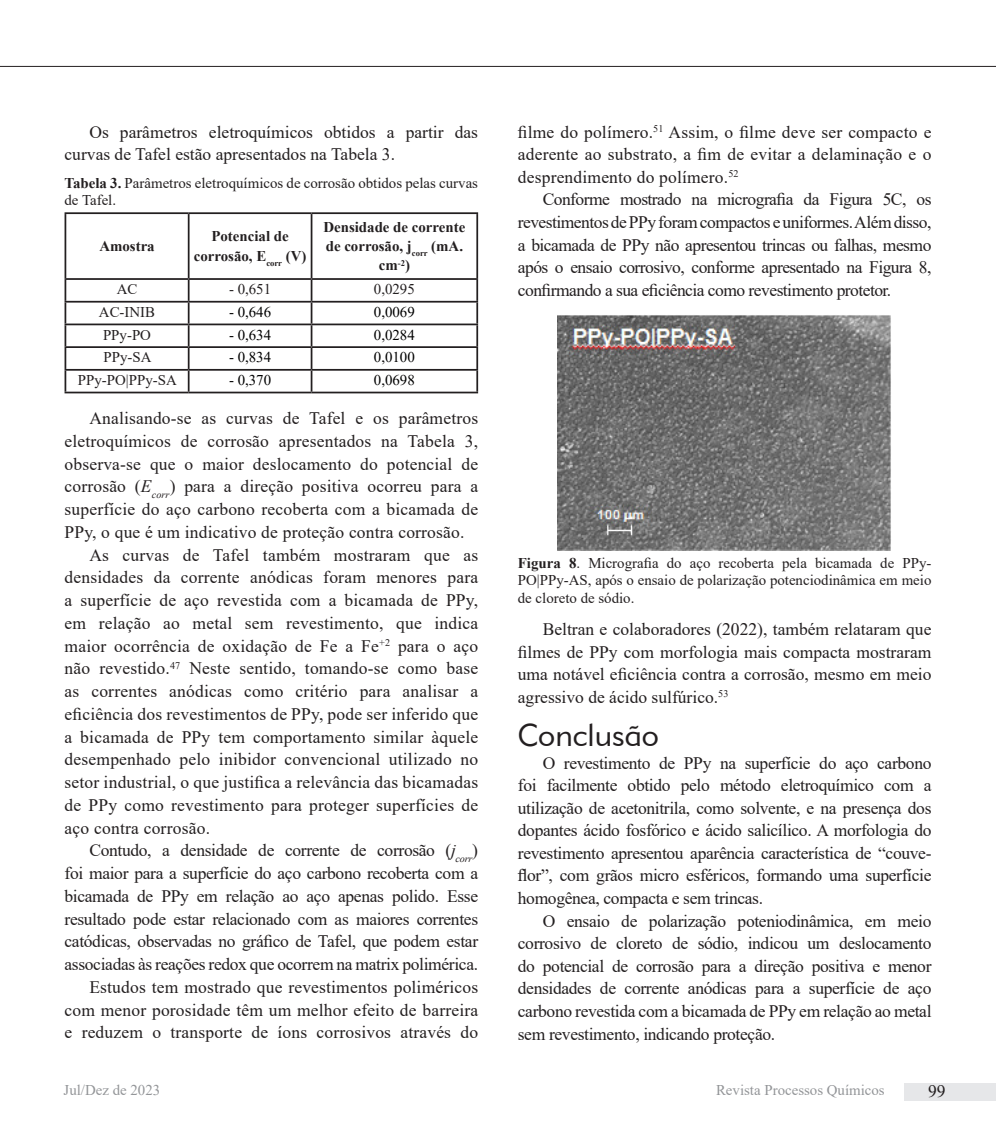
<style>
.page{position:relative;width:996px;height:1144px;background:#fff}
.page>*{position:absolute;margin:0;border:0;box-sizing:border-box;transform-origin:0 0}
.Subtítulo{font:31.5px "Geometric 415 BT Lite A";color:#231f20}
.Corpo_do_texto{font:17.5px/22.8px "Times New Roman";color:#231f20;text-align:justify}
.Legenda_8_5{font:14.88px/17.5px "Times New Roman";color:#231f20}
.Normal_wrd_37{font:700 14.88px/19.2px "Times New Roman";color:#231f20;text-align:center}
.Normal_wrd_37-2{font:14.88px "Times New Roman";color:#000}
.Normal_wrd_37-3{font:14.88px "Times New Roman";color:#231f20}
.t1{font:14.88px "Times New Roman";color:#939598}
.s1{font-weight:700}
.s2{font-style:italic}
</style>
<div class="page">
<hr style="left:0;top:66px;width:995px;height:1px;background:#231f20">
<div style="left:903px;top:1083px;width:92px;height:18px;background:#e6e7e9"></div>
<hr style="left:64px;top:212px;width:125px;height:2px;background:#231f20">
<hr style="left:64px;top:214px;width:2px;height:64px;background:#231f20">
<hr style="left:189px;top:212px;width:122px;height:2px;background:#231f20">
<hr style="left:188px;top:214px;width:1px;height:64px;background:#231f20">
<hr style="left:311px;top:212px;width:167px;height:2px;background:#231f20">
<hr style="left:310px;top:214px;width:2px;height:64px;background:#231f20">
<hr style="left:476px;top:214px;width:2px;height:64px;background:#231f20">
<hr style="left:64px;top:278px;width:125px;height:2px;background:#231f20">
<hr style="left:64px;top:280px;width:2px;height:21px;background:#231f20">
<hr style="left:189px;top:278px;width:122px;height:2px;background:#231f20">
<hr style="left:311px;top:278px;width:167px;height:2px;background:#231f20">
<hr style="left:310px;top:280px;width:2px;height:21px;background:#231f20">
<hr style="left:476px;top:280px;width:2px;height:21px;background:#231f20">
<hr style="left:64px;top:301px;width:125px;height:2px;background:#231f20">
<hr style="left:64px;top:303px;width:2px;height:21px;background:#231f20">
<hr style="left:189px;top:301px;width:122px;height:2px;background:#231f20">
<hr style="left:311px;top:301px;width:167px;height:2px;background:#231f20">
<hr style="left:310px;top:303px;width:2px;height:21px;background:#231f20">
<hr style="left:476px;top:303px;width:2px;height:21px;background:#231f20">
<hr style="left:64px;top:324px;width:125px;height:1px;background:#231f20">
<hr style="left:64px;top:325px;width:2px;height:21px;background:#231f20">
<hr style="left:189px;top:324px;width:122px;height:1px;background:#231f20">
<hr style="left:311px;top:324px;width:167px;height:1px;background:#231f20">
<hr style="left:310px;top:325px;width:2px;height:21px;background:#231f20">
<hr style="left:476px;top:325px;width:2px;height:21px;background:#231f20">
<hr style="left:64px;top:346px;width:125px;height:2px;background:#231f20">
<hr style="left:64px;top:348px;width:2px;height:21px;background:#231f20">
<hr style="left:189px;top:346px;width:122px;height:2px;background:#231f20">
<hr style="left:311px;top:346px;width:167px;height:2px;background:#231f20">
<hr style="left:310px;top:348px;width:2px;height:21px;background:#231f20">
<hr style="left:476px;top:348px;width:2px;height:21px;background:#231f20">
<hr style="left:64px;top:369px;width:125px;height:2px;background:#231f20">
<hr style="left:64px;top:371px;width:2px;height:21px;background:#231f20">
<hr style="left:189px;top:369px;width:122px;height:2px;background:#231f20">
<svg style="left:188px;top:280px;width:1px;height:112px"></svg>
<hr style="left:311px;top:369px;width:167px;height:2px;background:#231f20">
<hr style="left:310px;top:371px;width:2px;height:21px;background:#231f20">
<hr style="left:476px;top:371px;width:2px;height:21px;background:#231f20">
<hr style="left:64px;top:392px;width:125px;height:1px;background:#231f20">
<hr style="left:189px;top:392px;width:122px;height:1px;background:#231f20">
<hr style="left:311px;top:392px;width:167px;height:1px;background:#231f20">
<img style="left:557px;top:315px;width:334px;height:235px">
<p class="Corpo_do_texto" style="left:64px;top:120px;width:415px;text-indent:25px">Os parâmetros eletroquímicos obtidos a partir das curvas de Tafel estão apresentados na Tabela 3.</p>
<p class="Legenda_8_5" style="left:64px;top:174px;width:415px"><span class="s1">Tabela 3.</span> Parâmetros eletroquímicos de corrosão obtidos pelas curvas de Tafel.</p>
<p class="Normal_wrd_37" style="left:99px;top:236px;width:57px">Amostra</p>
<p class="Normal_wrd_37" style="left:194px;top:226px;width:114px">Potencial de corrosão, E<sub>corr</sub> (V)</p>
<p class="Normal_wrd_37" style="left:323px;top:217px;width:143px">Densidade de corrente de corrosão, j<sub>corr</sub> (mA. cm<sup>-2</sup>)</p>
<p class="Normal_wrd_37-3" style="left:117px;top:279px;width:22px">AC</p>
<p class="Normal_wrd_37-3" style="left:229px;top:279px;width:44px">- 0,651</p>
<p class="Normal_wrd_37-3" style="left:374px;top:279px;width:42px">0,0295</p>
<p class="Normal_wrd_37-3" style="left:99px;top:302px;width:58px">AC-INIB</p>
<p class="Normal_wrd_37-2" style="left:229px;top:302px;width:44px">- 0,646</p>
<p class="Normal_wrd_37-2" style="left:374px;top:302px;width:42px">0,0069</p>
<p class="Normal_wrd_37-3" style="left:103px;top:324px;width:49px">PPy-PO</p>
<p class="Normal_wrd_37-2" style="left:229px;top:324px;width:44px">- 0,634</p>
<p class="Normal_wrd_37-2" style="left:374px;top:324px;width:42px">0,0284</p>
<p class="Normal_wrd_37-3" style="left:103px;top:347px;width:49px">PPy-SA</p>
<p class="Normal_wrd_37-2" style="left:229px;top:347px;width:44px">- 0,834</p>
<p class="Normal_wrd_37-2" style="left:374px;top:347px;width:42px">0,0100</p>
<p class="Normal_wrd_37-3" style="left:78px;top:370px;width:100px">PPy-PO|PPy-SA</p>
<p class="Normal_wrd_37-2" style="left:229px;top:370px;width:44px">- 0,370</p>
<p class="Normal_wrd_37-2" style="left:374px;top:370px;width:42px">0,0698</p>
<p class="Corpo_do_texto" style="left:64px;top:406px;width:415px;text-indent:25px">Analisando-se as curvas de Tafel e os parâmetros eletroquímicos de corrosão apresentados na Tabela 3, observa-se que o maior deslocamento do potencial de corrosão (<span class="s2">E</span><sub>corr</sub>) para a direção positiva ocorreu para a superfície do aço carbono recoberta com a bicamada de PPy, o que é um indicativo de proteção contra corrosão.</p>
<p class="Corpo_do_texto" style="left:64px;top:543px;width:415px;text-indent:25px">As curvas de Tafel também mostraram que as densidades da corrente anódicas foram menores para a superfície de aço revestida com a bicamada de PPy, em relação ao metal sem revestimento, que indica maior ocorrência de oxidação de Fe a Fe<sup>+2</sup> para o aço não revestido.<sup>47</sup> Neste sentido, tomando-se como base as correntes anódicas como critério para analisar a eficiência dos revestimentos de PPy, pode ser inferido que a bicamada de PPy tem comportamento similar àquele desempenhado pelo inibidor convencional utilizado no setor industrial, o que justifica a relevância das bicamadas de PPy como revestimento para proteger superfícies de aço contra corrosão.</p>
<p class="Corpo_do_texto" style="left:64px;top:838px;width:415px;text-indent:25px">Contudo, a densidade de corrente de corrosão (<span class="s2">j</span><sub>corr</sub>) foi maior para a superfície do aço carbono recoberta com a bicamada de PPy em relação ao aço apenas polido. Esse resultado pode estar relacionado com as maiores correntes catódicas, observadas no gráfico de Tafel, que podem estar associadas às reações redox que ocorrem na matrix polimérica.</p>
<p class="Corpo_do_texto" style="left:64px;top:975px;width:415px;text-indent:25px">Estudos tem mostrado que revestimentos poliméricos com menor porosidade têm um melhor efeito de barreira e reduzem o transporte de íons corrosivos através do</p>
<p class="Corpo_do_texto" style="left:517px;top:120px;width:415px">filme do polímero.<sup>51</sup> Assim, o filme deve ser compacto e aderente ao substrato, a fim de evitar a delaminação e o desprendimento do polímero.<sup>52</sup></p>
<p class="Corpo_do_texto" style="left:517px;top:188px;width:415px;text-indent:25px">Conforme mostrado na micrografia da Figura 5C, os revestimentos de PPy foram compactos e uniformes. Além disso, a bicamada de PPy não apresentou trincas ou falhas, mesmo após o ensaio corrosivo, conforme apresentado na Figura 8, confirmando a sua eficiência como revestimento protetor.</p>
<p class="Legenda_8_5" style="left:517px;top:553px;width:415px;text-align:justify"><span class="s1">Figura 8</span>. Micrografia do aço recoberta pela bicamada de PPy-PO|PPy-AS, após o ensaio de polarização potenciodinâmica em meio de cloreto de sódio.</p>
<p class="Corpo_do_texto" style="left:517px;top:617px;width:415px;text-indent:25px">Beltran e colaboradores (2022), também relataram que filmes de PPy com morfologia mais compacta mostraram uma notável eficiência contra a corrosão, mesmo em meio agressivo de ácido sulfúrico.<sup>53</sup></p>
<p class="Subtítulo" style="left:517px;top:716px;width:143px">Conclusão</p>
<p class="Corpo_do_texto" style="left:517px;top:751px;width:415px;text-indent:25px">O revestimento de PPy na superfície do aço carbono foi facilmente obtido pelo método eletroquímico com a utilização de acetonitrila, como solvente, e na presença dos dopantes ácido fosfórico e ácido salicílico. A morfologia do revestimento apresentou aparência característica de “couve&shy;flor”, com grãos micro esféricos, formando uma superfície homogênea, compacta e sem trincas.</p>
<p class="Corpo_do_texto" style="left:517px;top:909px;width:415px;text-indent:25px">O ensaio de polarização poteniodinâmica, em meio corrosivo de cloreto de sódio, indicou um deslocamento do potencial de corrosão para a direção positiva e menor densidades de corrente anódicas para a superfície de aço carbono revestida com a bicamada de PPy em relação ao metal sem revestimento, indicando proteção.</p>
<p class="t1" style="left:63px;top:1080px;width:98px">Jul/Dez de 2023</p>
<p class="t1" style="left:715px;top:1080px;width:170px">Revista Processos Químicos</p>
<p class="Corpo_do_texto" style="left:927px;top:1079px;width:19px">99</p>
</div>
